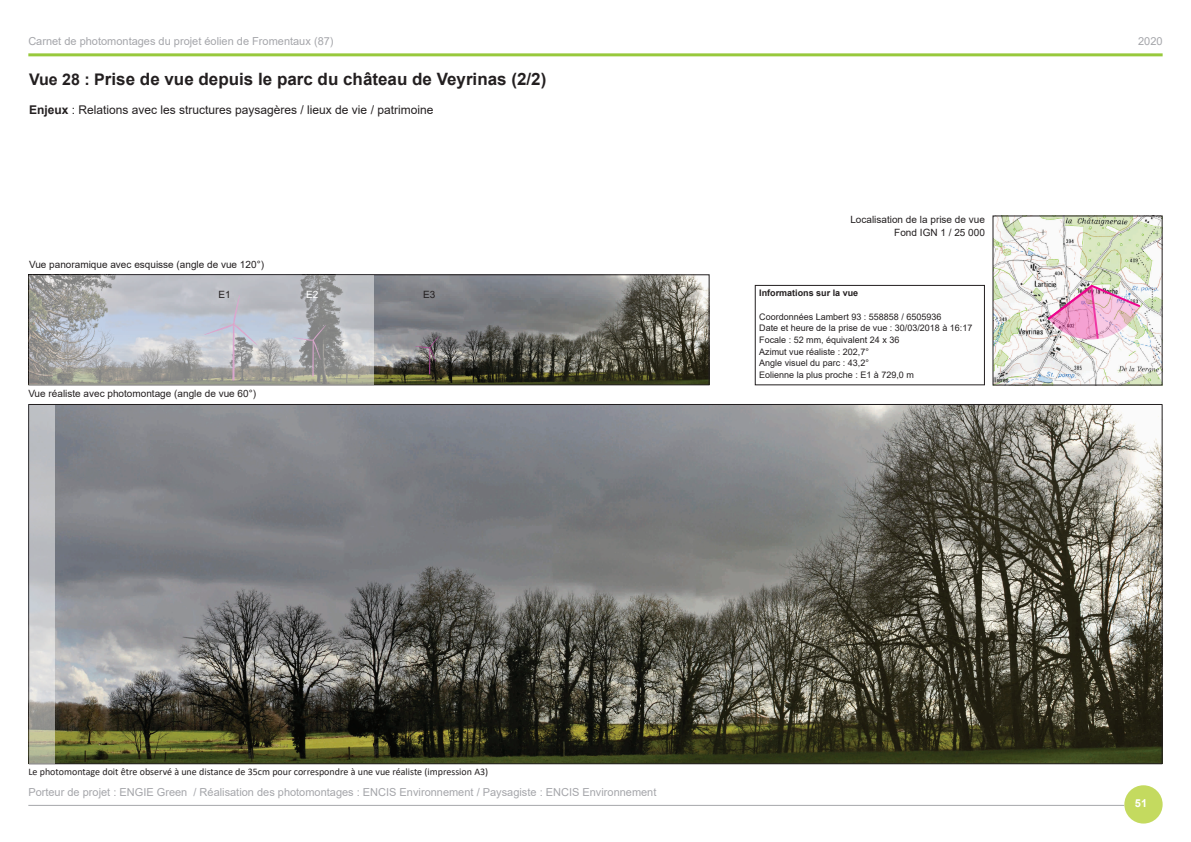
<style>
.page{position:relative;width:1191px;height:842px;background:#fff}
.page>*{position:absolute;margin:0;border:0;box-sizing:border-box;transform-origin:0 0}
.t1{font:700 17px "Arial";color:#231f20}
.t2{font:12px "Arial";color:#231f20}
.t3{font:11px "Arial";color:#a5a6aa}
.t4{font:700 11px "Arial";color:#fff}
.t5{font:10px/13.7px "Arial";color:#231f20;text-align:right}
.t6{font:10px "Calibri";color:#231f20}
.t7{font:10px "Arial";color:#fff}
.t8{font:9px/11.7px "Arial";color:#231f20}
.t9{font:700 9px "Arial";color:#231f20}
.s1{font-size:16px}
.s2{font-weight:700}
</style>
<div class="page">
<img style="left:373px;top:276px;width:334px;height:107px">
<div style="left:28px;top:274px;width:681px;height:111px;border:1px solid #231f20"></div>
<img style="left:55px;top:406px;width:1105px;height:356px">
<hr style="left:28px;top:53px;width:1134px;height:3px;background:#98c93c">
<hr style="left:28px;top:805px;width:1096px;height:1px;background:#a5a6aa">
<div style="left:1124px;top:785px;width:38px;height:38px;background:#c4da5f;border-radius:50%"></div>
<div style="left:754px;top:285px;width:231px;height:100px;border:1px solid #231f20"></div>
<svg style="left:29px;top:275px;width:344px;height:109px;background:#b0b2b6"></svg>
<svg style="left:29px;top:405px;width:26px;height:358px;background:#bfc0bf"></svg>
<img style="left:994px;top:217px;width:166px;height:167px">
<img style="left:1045px;top:284px;width:96px;height:63px">
<p class="t3" style="left:28px;top:33px;width:307px">Carnet de photomontages du projet éolien de Fromentaux (87)</p>
<p class="t3" style="left:1138px;top:33px;width:26px">2020</p>
<h1 class="t1" style="left:29px;top:67px;width:519px"><span class="s1">Vue 28 : P</span>rise de vue depuis le parc du château de Veyrinas (2/2)</h1>
<h2 class="t2" style="left:29px;top:101px;width:406px"><span class="s2">Enjeux</span> : Relations avec les structures paysagères / lieux de vie / patrimoine</h2>
<p class="t5" style="left:29px;top:258px;width:236px">Vue panoramique avec esquisse (angle de vue 120°)</p>
<p class="t5" style="left:218px;top:287px;width:14px">E1</p>
<p class="t7" style="left:306px;top:287px;width:14px">E2</p>
<p class="t5" style="left:423px;top:287px;width:14px">E3</p>
<p class="t5" style="left:28px;top:387px;width:229px">Vue réaliste avec photomontage (angle de vue 60°)</p>
<p class="t5" style="left:850px;top:212px;width:136px">Localisation de la prise de vue<br>Fond IGN 1 / 25 000</p>
<p class="t9" style="left:759px;top:287px;width:101px">Informations sur la vue</p>
<p class="t8" style="left:759px;top:311px;width:215px">Coordonnées Lambert 93 : 558858 / 6505936<br>Date et heure de la prise de vue : 30/03/2018 à 16:17<br>Focale : 52 mm, équivalent 24 x 36<br>Azimut vue réaliste : 202,7°<br>Angle visuel du parc : 43,2°<br>Eolienne la plus proche : E1 à 729,0 m</p>
<p class="t6" style="left:28px;top:765px;width:461px">Le photomontage doit être observé à une distance de 35cm pour correspondre à une vue réaliste (impression A3)</p>
<p class="t3" style="left:28px;top:785px;width:629px">Porteur de projet : ENGIE Green / Réalisation des photomontages : ENCIS Environnement / Paysagiste : ENCIS Environnement</p>
<p class="t4" style="left:1135px;top:795px;width:14px">51</p>
</div>
